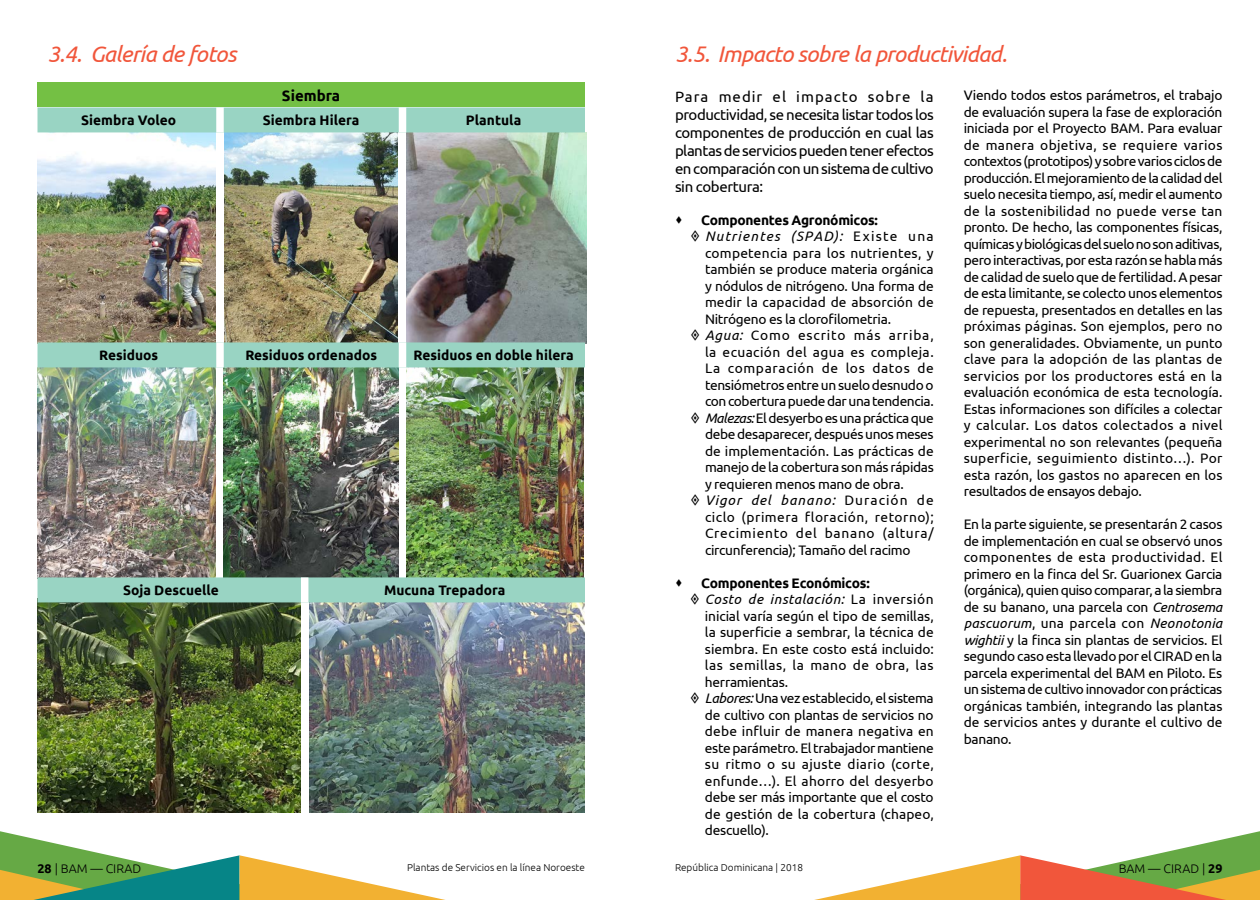
<style>
.page{position:relative;width:1260px;height:900px;background:#fff}
.page>*{position:absolute;margin:0;border:0;box-sizing:border-box;transform-origin:0 0}
.t1{font:italic 22.5px "Ubuntu";letter-spacing:-.03em;color:#f1563b}
.t2{font:15px/18px "Ubuntu";letter-spacing:-.03em;color:#000;text-align:justify}
.t3{font:700 15px "Ubuntu";color:#000}
.t4{font:13.75px/16.5px "Ubuntu";letter-spacing:-.01em;color:#000}
.t5{font:700 13.75px "Ubuntu";color:#000}
.t6{font:300 12.5px "Ubuntu";color:#000}
.t7{font:300 10px "Ubuntu";color:#000}
.s1{font-weight:700}
.s2{font-style:italic}
</style>
<div class="page">
<svg style="left:0;top:717px;width:240px;height:183px"></svg>
<svg style="left:1020px;top:831px;width:240px;height:69px"></svg>
<svg style="left:240px;top:855px;width:205px;height:45px"></svg>
<svg style="left:814px;top:855px;width:206px;height:45px"></svg>
<img style="left:309px;top:602px;width:276px;height:211px">
<img style="left:38px;top:602px;width:263px;height:211px">
<div style="left:38px;top:82px;width:547px;height:25px;background:#74c044"></div>
<img style="left:38px;top:107px;width:547px;height:495px">
<div style="left:216px;top:107px;width:8px;height:25px;background:#fff"></div>
<div style="left:399px;top:107px;width:7px;height:25px;background:#fff"></div>
<div style="left:216px;top:342px;width:8px;height:25px;background:#fff"></div>
<div style="left:399px;top:342px;width:7px;height:25px;background:#fff"></div>
<div style="left:301px;top:577px;width:7px;height:25px;background:#fff"></div>
<h1 class="t1" style="left:48px;top:41px;width:190px">3.4. Galería de fotos</h1>
<p class="t3" style="left:282px;top:86px;width:60px">Siembra</p>
<p class="t5" style="left:81px;top:112px;width:96px">Siembra Voleo</p>
<p class="t5" style="left:263px;top:112px;width:98px">Siembra Hilera</p>
<p class="t5" style="left:466px;top:112px;width:57px">Plantula</p>
<p class="t5" style="left:99px;top:347px;width:60px">Residuos</p>
<p class="t5" style="left:245px;top:347px;width:133px">Residuos ordenados</p>
<p class="t5" style="left:414px;top:347px;width:161px">Residuos en doble hilera</p>
<p class="t5" style="left:123px;top:582px;width:97px">Soja Descuelle</p>
<p class="t5" style="left:384px;top:582px;width:123px">Mucuna Trepadora</p>
<h1 class="t1" style="left:675px;top:41px;width:334px">3.5. Impacto sobre la productividad.</h1>
<p class="t2" style="left:675px;top:87px;width:260px">Para medir el impacto sobre la productividad, se necesita listar todos los componentes de producción en cual las plantas de servicios pueden tener efectos en comparación con un sistema de cultivo sin cobertura:</p>
<p class="t4" style="left:701px;top:211px;width:234px"><span class="s1">Componentes Agronómicos:<br></span><span class="s2">Nutrientes (SPAD):</span> Existe una competencia para los nutrientes, y también se produce materia orgánica y nódulos de nitrógeno. Una forma de medir la capacidad de absorción de Nitrógeno es la clorofilometria.<br><span class="s2">Agua:</span> Como escrito más arriba, la ecuación del agua es compleja.<br>La comparación de los datos de tensiómetros entre un suelo desnudo o con cobertura puede dar una tendencia.<br><span class="s2">Malezas:</span> El desyerbo es una práctica que debe desaparecer, después unos meses de implementación. Las prácticas de manejo de la cobertura son más rápidas y requieren menos mano de obra.<br><span class="s2">Vigor del banano:</span> Duración de ciclo (primera floración, retorno); Crecimiento del banano (altura/ circunferencia); Tamaño del racimo</p>
<p class="t4" style="left:701px;top:574px;width:234px"><span class="s1">Componentes Económicos:<br></span><span class="s2">Costo de instalación:</span> La inversión inicial varía según el tipo de semillas, la superficie a sembrar, la técnica de siembra. En este costo está incluido: las semillas, la mano de obra, las herramientas.<br><span class="s2">Labores:</span> Una vez establecido, el sistema de cultivo con plantas de servicios no debe influir de manera negativa en este parámetro. El trabajador mantiene su ritmo o su ajuste diario (corte, enfunde…). El ahorro del desyerbo debe ser más importante que el costo de gestión de la cobertura (chapeo, descuello).</p>
<p class="t4" style="left:964px;top:87px;width:260px;text-align:justify">Viendo todos estos parámetros, el trabajo de evaluación supera la fase de exploración iniciada por el Proyecto BAM. Para evaluar de manera objetiva, se requiere varios contextos (prototipos) y sobre varios ciclos de producción. El mejoramiento de la calidad del suelo necesita tiempo, así, medir el aumento de la sostenibilidad no puede verse tan pronto. De hecho, las componentes físicas, químicas y biológicas del suelo no son aditivas, pero interactivas, por esta razón se habla más de calidad de suelo que de fertilidad. A pesar de esta limitante, se colecto unos elementos de repuesta, presentados en detalles en las próximas páginas. Son ejemplos, pero no son generalidades. Obviamente, un punto clave para la adopción de las plantas de servicios por los productores está en la evaluación económica de esta tecnología.<br>Estas informaciones son difíciles a colectar y calcular. Los datos colectados a nivel experimental no son relevantes (pequeña superficie, seguimiento distinto…). Por esta razón, los gastos no aparecen en los resultados de ensayos debajo.</p>
<p class="t4" style="left:964px;top:516px;width:260px;text-align:justify">En la parte siguiente, se presentarán 2 casos de implementación en cual se observó unos componentes de esta productividad. El primero en la finca del Sr. Guarionex Garcia (orgánica), quien quiso comparar, a la siembra de su banano, una parcela con <span class="s2">Centrosema pascuorum</span>, una parcela con <span class="s2">Neonotonia wightii</span> y la finca sin plantas de servicios. El segundo caso esta llevado por el CIRAD en la parcela experimental del BAM en Piloto. Es un sistema de cultivo innovador con prácticas orgánicas también, integrando las plantas de servicios antes y durante el cultivo de banano.</p>
<p class="t6" style="left:38px;top:861px;width:105px"><span class="s1">28</span> | BAM — CIRAD</p>
<p class="t7" style="left:407px;top:861px;width:179px">Plantas de Servicios en la línea Noroeste</p>
<p class="t7" style="left:675px;top:861px;width:130px">República Dominicana | 2018</p>
<p class="t6" style="left:1119px;top:861px;width:105px">BAM — CIRAD | <span class="s1">29</span></p>
</div>
